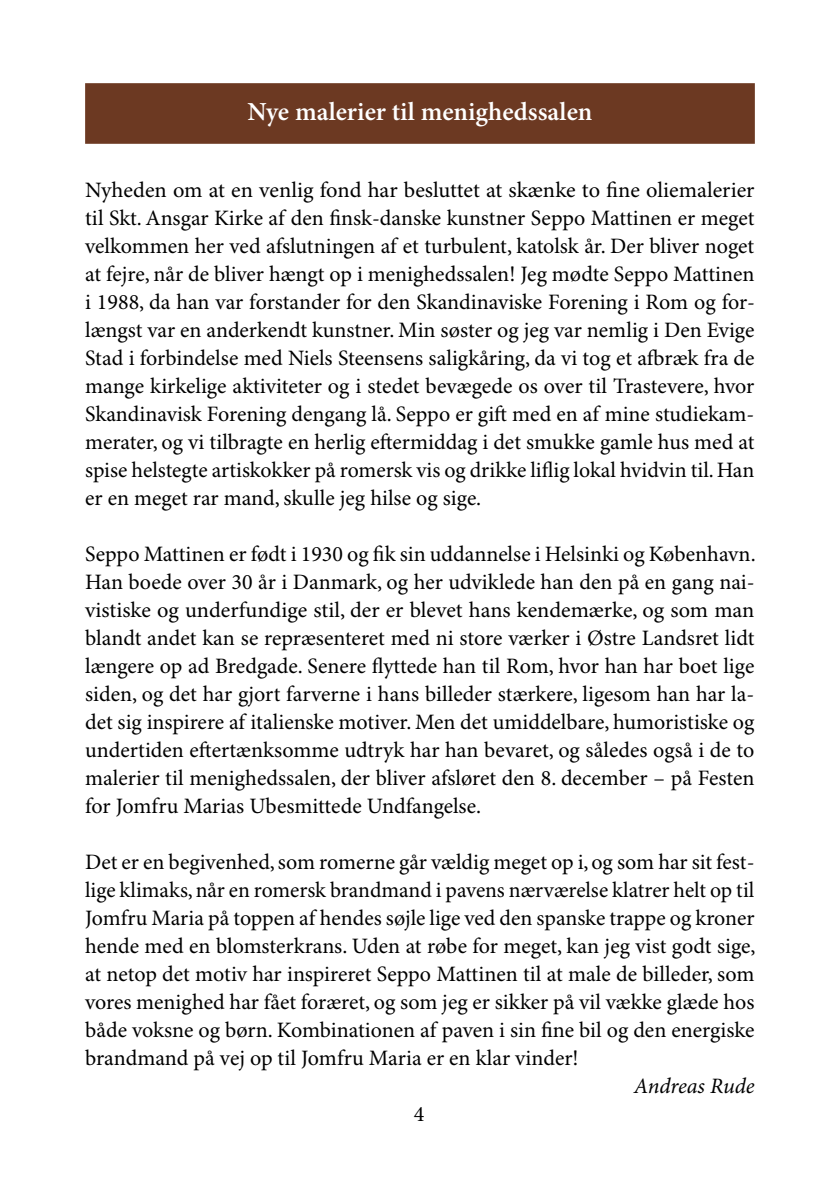
<style>
.page{position:relative;width:840px;height:1191px;background:#fff}
.page>*{position:absolute;margin:0;border:0;box-sizing:border-box;transform-origin:0 0}
.t1{font:600 26px "Minion Pro";color:#fff}
.t2{font:22px/28px "Minion Pro";color:#000;text-align:justify}
.t3{font:italic 22px "Minion Pro";letter-spacing:-.005em;color:#000}
</style>
<div class="page">
<div style="left:85px;top:83px;width:669px;height:61px;background:#6c3922"></div>
<p class="t1" style="left:247px;top:96px;width:346px">Nye malerier til menighedssalen</p>
<p class="t2" style="left:85px;top:177px;width:670px">Nyheden om at en venlig fond har besluttet at skænke to fine oliemalerier til Skt. Ansgar Kirke af den finsk-danske kunstner Seppo Mattinen er meget velkommen her ved afslutningen af et turbulent, katolsk år. Der bliver noget at fejre, når de bliver hængt op i menighedssalen! Jeg mødte Seppo Mattinen i 1988, da han var forstander for den Skandinaviske Forening i Rom og for&shy;længst var en anderkendt kunstner. Min søster og jeg var nemlig i Den Evige Stad i forbindelse med Niels Steensens saligkåring, da vi tog et afbræk fra de mange kirkelige aktiviteter og i stedet bevægede os over til Trastevere, hvor Skandinavisk Forening dengang lå. Seppo er gift med en af mine studiekam&shy;merater, og vi tilbragte en herlig eftermiddag i det smukke gamle hus med at spise helstegte artiskokker på romersk vis og drikke liflig lokal hvidvin til. Han er en meget rar mand, skulle jeg hilse og sige.</p>
<p class="t2" style="left:85px;top:541px;width:671px">Seppo Mattinen er født i 1930 og fik sin uddannelse i Helsinki og København.<br>Han boede over 30 år i Danmark, og her udviklede han den på en gang nai&shy;vistiske og underfundige stil, der er blevet hans kendemærke, og som man blandt andet kan se repræsenteret med ni store værker i Østre Landsret lidt længere op ad Bredgade. Senere flyttede han til Rom, hvor han har boet lige siden, og det har gjort farverne i hans billeder stærkere, ligesom han har la&shy;det sig inspirere af italienske motiver. Men det umiddelbare, humoristiske og undertiden eftertænksomme udtryk har han bevaret, og således også i de to malerier til menighedssalen, der bliver afsløret den 8. december – på Festen for Jomfru Marias Ubesmittede Undfangelse.</p>
<p class="t2" style="left:85px;top:849px;width:671px">Det er en begivenhed, som romerne går vældig meget op i, og som har sit fest&shy;lige klimaks, når en romersk brandmand i pavens nærværelse klatrer helt op til Jomfru Maria på toppen af hendes søjle lige ved den spanske trappe og kroner hende med en blomsterkrans. Uden at røbe for meget, kan jeg vist godt sige, at netop det motiv har inspireret Seppo Mattinen til at male de billeder, som vores menighed har fået foræret, og som jeg er sikker på vil vække glæde hos både voksne og børn. Kombinationen af paven i sin fine bil og den energiske brandmand på vej op til Jomfru Maria er en klar vinder!</p>
<p class="t3" style="left:633px;top:1073px;width:122px">Andreas Rude</p>
<p class="t2" style="left:413px;top:1101px;width:12px">4</p>
</div>
